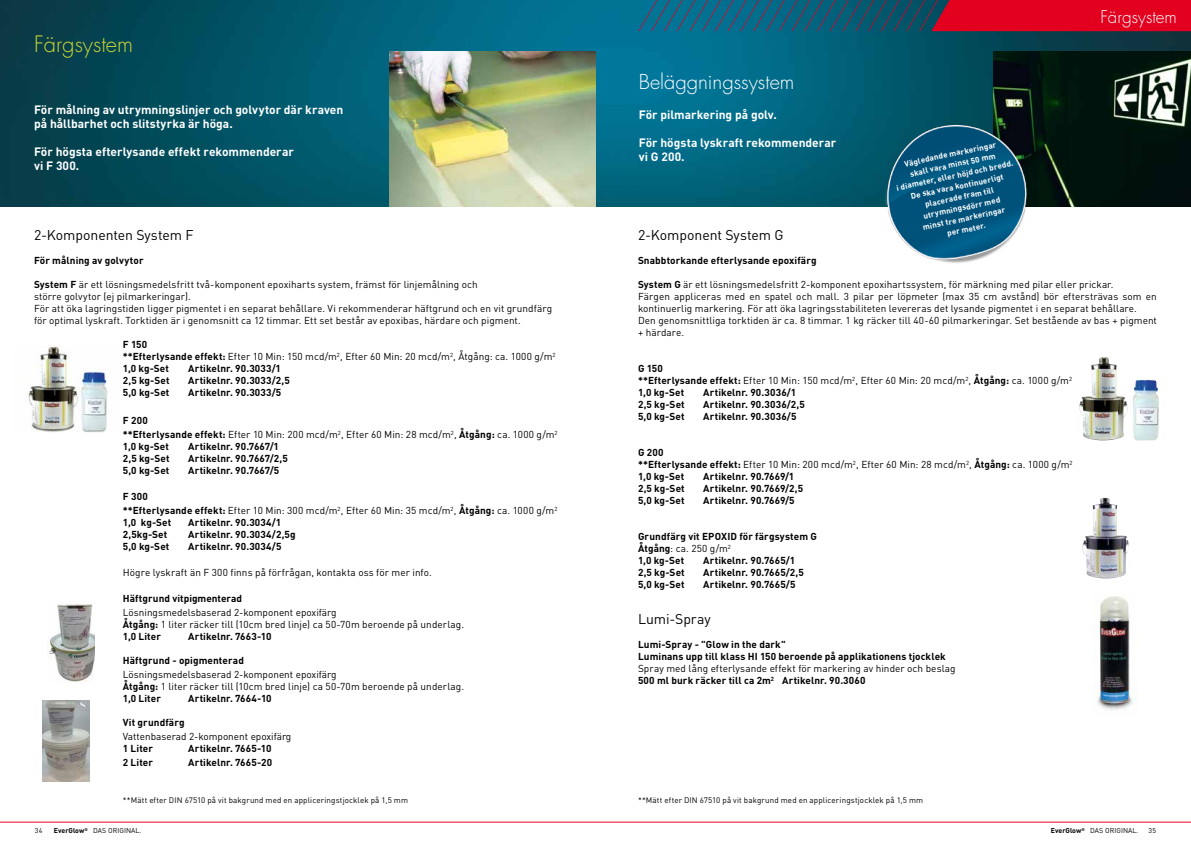
<style>
.page{position:relative;width:1191px;height:842px;background:#fff}
.page>*{position:absolute;margin:0;border:0;box-sizing:border-box;transform-origin:0 0}
.t1{font:300 22px "Futura Std";color:#cbd634}
.t2{font:300 20px "Futura Std";color:#fff}
.t3{font:300 17px "Futura Std";color:#fff}
.t4{font:14px "DIN Pro";letter-spacing:-.005em;color:#000}
.t5{font:700 12px/14px "DIN Pro";color:#fff}
.t6{font:10px/12px "DIN Pro";letter-spacing:.005em;color:#000}
.t7{font:700 10px/12px "DIN Pro";letter-spacing:.01em;color:#000}
.t8{font:700 8px/11px "DIN Pro";color:#fff;text-align:center}
.t9{font:8px "DIN Pro";letter-spacing:.015em;color:#000}
.t10{font:7px "DIN Pro";letter-spacing:.01em;color:#000}
.s1{font-weight:700}
.s2{font-weight:400}
</style>
<div class="page">
<hr style="left:0;top:822px;width:1191px;height:1px;background:#e3001f">
<img style="left:0;top:0;width:1191px;height:207px">
<img style="left:48px;top:604px;width:47px;height:78px">
<img style="left:26px;top:346px;width:82px;height:87px">
<img style="left:1082px;top:498px;width:47px;height:80px">
<img style="left:1079px;top:357px;width:62px;height:83px">
<svg style="left:638px;top:0;width:553px;height:31px;background:#6f3350"></svg>
<img style="left:993px;top:51px;width:198px;height:156px">
<img style="left:389px;top:51px;width:206px;height:156px">
<img style="left:881px;top:117px;width:151px;height:146px">
<img style="left:1095px;top:596px;width:42px;height:114px">
<img style="left:43px;top:700px;width:46px;height:81px">
<h1 class="t1" style="left:34px;top:31px;width:101px">Färgsystem</h1>
<p class="t5" style="left:34px;top:101px;width:311px">För målning av utrymningslinjer och golvytor där kraven på hållbarhet och slitstyrka är höga.</p>
<p class="t5" style="left:34px;top:143px;width:261px">För högsta efterlysande effekt rekommenderar vi F 300.</p>
<h3 class="t4" style="left:34px;top:224px;width:161px">2-Komponenten System F</h3>
<p class="t7" style="left:34px;top:253px;width:111px">För målning av golvytor</p>
<p class="t6" style="left:34px;top:277px;width:519px"><span class="s1">System F</span> är ett lösningsmedelsfritt två-komponent epoxiharts system, främst för linjemålning och<br>större golvytor (ej pilmarkeringar).<br>För att öka lagringstiden ligger pigmentet i en separat behållare. Vi rekommenderar häftgrund och en vit grundfärg för optimal lyskraft. Torktiden är i genomsnitt ca 12 timmar. Ett set består av epoxibas, härdare och pigment.</p>
<p class="t6" style="left:123px;top:337px;width:434px"><span class="s1">F 150<br>**Efterlysande effekt:</span> Efter 10 Min: 150 mcd/m<sup>2</sup>, Efter 60 Min: 20 mcd/m<sup>2</sup>, Åtgång: ca. 1000 g/m<sup>2<br></sup><span class="s1">1,0 kg-Set</span></p>
<p class="t7" style="left:188px;top:361px;width:94px">Artikelnr. 90.3033/1</p>
<p class="t7" style="left:123px;top:373px;width:48px">2,5 kg-Set</p>
<p class="t7" style="left:188px;top:373px;width:103px">Artikelnr. 90.3033/2,5</p>
<p class="t7" style="left:123px;top:385px;width:48px">5,0 kg-Set</p>
<p class="t7" style="left:188px;top:385px;width:95px">Artikelnr. 90.3033/5</p>
<p class="t6" style="left:123px;top:412px;width:436px;line-height:14px"><span class="s1">F 200<br>**Efterlysande effekt:</span> Efter 10 Min: 200 mcd/m<sup>2</sup>, Efter 60 Min: 28 mcd/m<sup>2</sup>, <span class="s1">Åtgång:</span> ca. 1000 g/m<sup>2</sup></p>
<p class="t7" style="left:123px;top:439px;width:48px">1,0 kg-Set</p>
<p class="t7" style="left:188px;top:439px;width:92px">Artikelnr. 90.7667/1</p>
<p class="t7" style="left:123px;top:451px;width:48px">2,5 kg-Set</p>
<p class="t7" style="left:188px;top:451px;width:101px">Artikelnr. 90.7667/2,5</p>
<p class="t7" style="left:123px;top:463px;width:48px">5,0 kg-Set</p>
<p class="t7" style="left:188px;top:463px;width:93px">Artikelnr. 90.7667/5</p>
<p class="t6" style="left:123px;top:488px;width:436px;line-height:14px"><span class="s1">F 300<br>**Efterlysande effekt:</span> Efter 10 Min: 300 mcd/m<sup>2</sup>, Efter 60 Min: 35 mcd/m<sup>2</sup>, <span class="s1">Åtgång:</span> ca. 1000 g/m<sup>2</sup></p>
<p class="t7" style="left:123px;top:515px;width:50px">1,0 kg-Set</p>
<p class="t7" style="left:188px;top:515px;width:95px">Artikelnr. 90.3034/1</p>
<p class="t7" style="left:123px;top:527px;width:46px">2,5kg-Set</p>
<p class="t7" style="left:188px;top:527px;width:109px">Artikelnr. 90.3034/2,5g</p>
<p class="t7" style="left:123px;top:539px;width:48px">5,0 kg-Set</p>
<p class="t7" style="left:188px;top:539px;width:95px">Artikelnr. 90.3034/5</p>
<p class="t6" style="left:123px;top:565px;width:310px">Högre lyskraft än F 300 finns på förfrågan, kontakta oss för mer info.</p>
<p class="t7" style="left:123px;top:591px;width:121px">Häftgrund vitpigmenterad</p>
<p class="t6" style="left:123px;top:605px;width:343px">Lösningsmedelsbaserad 2-komponent epoxifärg<br><span class="s1">Åtgång:</span> 1 liter räcker till (10cm bred linje) ca 50-70m beroende på underlag.<br><span class="s1">1,0 Liter</span></p>
<p class="t7" style="left:188px;top:629px;width:85px">Artikelnr. 7663-10</p>
<p class="t7" style="left:123px;top:653px;width:123px">Häftgrund - opigmenterad</p>
<p class="t6" style="left:123px;top:667px;width:343px">Lösningsmedelsbaserad 2-komponent epoxifärg<br><span class="s1">Åtgång:</span> 1 liter räcker till (10cm bred linje) ca 50-70m beroende på underlag.<br><span class="s1">1,0 Liter</span></p>
<p class="t7" style="left:188px;top:691px;width:85px">Artikelnr. 7664-10</p>
<p class="t7" style="left:123px;top:715px;width:63px">Vit grundfärg</p>
<p class="t6" style="left:123px;top:729px;width:170px">Vattenbaserad 2-komponent epoxifärg</p>
<p class="t7" style="left:123px;top:741px;width:32px">1 Liter</p>
<p class="t7" style="left:188px;top:741px;width:85px">Artikelnr. 7665-10</p>
<p class="t7" style="left:123px;top:755px;width:32px">2 Liter</p>
<p class="t7" style="left:188px;top:755px;width:86px">Artikelnr. 7665-20</p>
<h3 class="t3" style="left:1100px;top:6px;width:78px">Färgsystem</h3>
<h2 class="t2" style="left:639px;top:70px;width:157px">Beläggningssystem</h2>
<p class="t5" style="left:639px;top:107px;width:139px">För pilmarkering på golv.</p>
<p class="t5" style="left:639px;top:135px;width:199px">För högsta lyskraft rekommenderar vi G 200.</p>
<p class="t8" style="left:890px;top:160px;width:121px;rotate:-12deg">Vägledande markeringar<br>skall vara minst 50 mm<br>i diameter, eller höjd och bredd.<br>De ska vara kontinuerligt placerade fram till utrymningsdörr med<br>minst tre markeringar<br>per meter.</p>
<h3 class="t4" style="left:638px;top:224px;width:147px">2-Komponent System G</h3>
<p class="t7" style="left:638px;top:253px;width:180px">Snabbtorkande efterlysande epoxifärg</p>
<p class="t6" style="left:638px;top:277px;width:520px"><span class="s1">System G</span> är ett lösningsmedelsfritt 2-komponent epoxihartssystem, för märkning med pilar eller prickar.<br>Färgen appliceras med en spatel och mall. 3 pilar per löpmeter (max 35 cm avstånd) bör eftersträvas som en kontinuerlig markering. För att öka lagringsstabiliteten levereras det lysande pigmentet i en separat behållare.<br>Den genomsnittliga torktiden är ca. 8 timmar. 1 kg räcker till 40-60 pilmarkeringar. Set bestående av bas + pigment + härdare.</p>
<p class="t6" style="left:638px;top:361px;width:435px"><span class="s1">G 150<br>**Efterlysande effekt:</span> Efter 10 Min: 150 mcd/m<sup>2</sup>, Efter 60 Min: 20 mcd/m<sup>2</sup>, <span class="s1">Åtgång:</span> ca. 1000 g/m<sup>2<br></sup><span class="s1">1,0 kg-Set</span></p>
<p class="t7" style="left:703px;top:385px;width:94px">Artikelnr. 90.3036/1</p>
<p class="t7" style="left:638px;top:397px;width:48px">2,5 kg-Set</p>
<p class="t7" style="left:703px;top:397px;width:103px">Artikelnr. 90.3036/2,5</p>
<p class="t7" style="left:638px;top:409px;width:48px">5,0 kg-Set</p>
<p class="t7" style="left:703px;top:409px;width:95px">Artikelnr. 90.3036/5</p>
<p class="t6" style="left:638px;top:445px;width:436px"><span class="s1">G 200<br>**Efterlysande effekt:</span> Efter 10 Min: 200 mcd/m<sup>2</sup>, Efter 60 Min: 28 mcd/m<sup>2</sup>, <span class="s1">Åtgång:</span> ca. 1000 g/m<sup>2<br></sup><span class="s1">1,0 kg-Set</span></p>
<p class="t7" style="left:703px;top:469px;width:93px">Artikelnr. 90.7669/1</p>
<p class="t7" style="left:638px;top:481px;width:48px">2,5 kg-Set</p>
<p class="t7" style="left:703px;top:481px;width:101px">Artikelnr. 90.7669/2,5</p>
<p class="t7" style="left:638px;top:493px;width:48px">5,0 kg-Set</p>
<p class="t7" style="left:703px;top:493px;width:93px">Artikelnr. 90.7669/5</p>
<p class="t7" style="left:638px;top:529px;width:180px">Grundfärg vit EPOXID för färgsystem G<br>Åtgång<span class="s2">: ca. 250 g/m</span><sup>2<br></sup>1,0 kg-Set</p>
<p class="t7" style="left:703px;top:553px;width:93px">Artikelnr. 90.7665/1</p>
<p class="t7" style="left:638px;top:565px;width:48px">2,5 kg-Set</p>
<p class="t7" style="left:703px;top:565px;width:102px">Artikelnr. 90.7665/2,5</p>
<p class="t7" style="left:638px;top:577px;width:48px">5,0 kg-Set</p>
<p class="t7" style="left:703px;top:577px;width:94px">Artikelnr. 90.7665/5</p>
<h3 class="t4" style="left:638px;top:608px;width:74px">Lumi-Spray</h3>
<p class="t7" style="left:638px;top:637px;width:309px">Lumi-Spray - "Glow in the dark"<br>Luminans upp till klass HI 150 beroende på applikationens tjocklek</p>
<p class="t6" style="left:638px;top:661px;width:319px">Spray med lång efterlysande effekt för markering av hinder och beslag<br><span class="s1">500 ml burk räcker till ca 2m</span><sup>2</sup> <span class="s1">Artikelnr. 90.3060</span></p>
<p class="t9" style="left:123px;top:793px;width:287px">**Mätt efter DIN 67510 på vit bakgrund med en appliceringstjocklek på 1,5 mm</p>
<p class="t9" style="left:638px;top:793px;width:287px">**Mätt efter DIN 67510 på vit bakgrund med en appliceringstjocklek på 1,5 mm</p>
<p class="t10" style="left:35px;top:825px;width:9px">34</p>
<p class="t10" style="left:54px;top:825px;width:89px"><span class="s1">EverGlow</span><sup>®</sup> DAS ORIGINAL.</p>
<p class="t10" style="left:1050px;top:825px;width:89px"><span class="s1">EverGlow</span><sup>®</sup> DAS ORIGINAL.</p>
<p class="t10" style="left:1148px;top:825px;width:9px">35</p>
</div>
